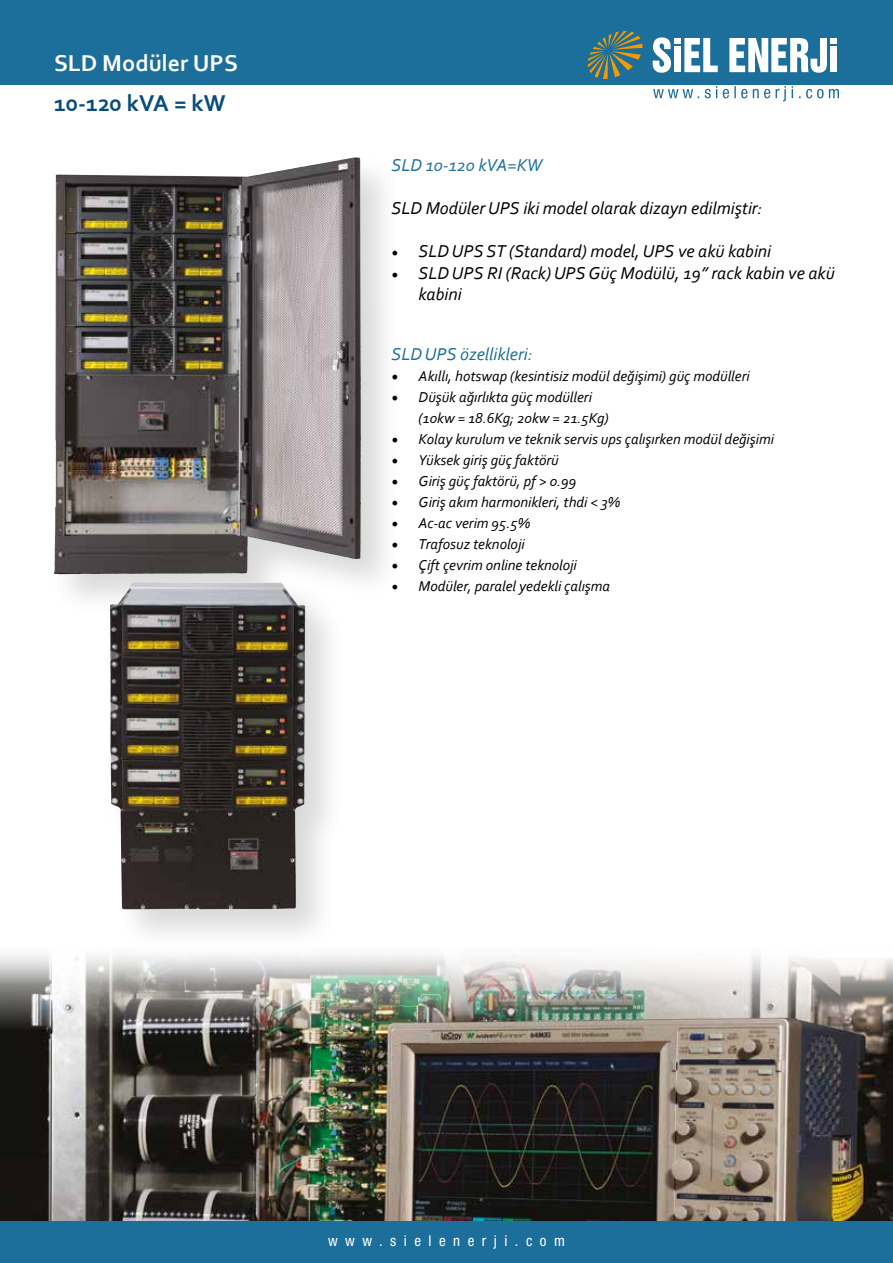
<style>
.page{position:relative;width:893px;height:1263px;background:#fff}
.page>*{position:absolute;margin:0;border:0;box-sizing:border-box;transform-origin:0 0}
.t1{font:700 24px "Corbel";color:#fff}
.t2{font:700 24px "Corbel";color:#074c7b}
.t3{font:italic 18px/21.6px "Corbel";color:#000}
.t4{font:italic 18px "Corbel";color:#1c6e9b}
.t5{font:italic 15px/21px "Corbel";color:#000}
.t6{font:condensed 15px "Helvetica Neue LT Std";letter-spacing:.5em;color:#fff}
.s1{font-family:"Minion Pro";font-style:normal}
.s2{font-family:"Minion Pro";font-style:normal;font-size:18px}
</style>
<div class="page">
<div style="left:0;top:0;width:893px;height:84px;background:#1c6e9b"></div>
<div style="left:0;top:1220px;width:893px;height:43px;background:#1c6e9b"></div>
<svg style="left:653px;top:86px;width:186px;height:15px"></svg>
<div style="left:674px;top:46px;width:7px;height:26px;background:#fff"></div>
<div style="left:674px;top:38px;width:7px;height:6px;background:#fff"></div>
<svg style="left:684px;top:38px;width:34px;height:34px"></svg>
<svg style="left:653px;top:37px;width:18px;height:36px"></svg>
<div style="left:830px;top:38px;width:7px;height:6px;background:#fff"></div>
<div style="left:830px;top:46px;width:7px;height:26px;background:#fff"></div>
<svg style="left:729px;top:38px;width:98px;height:35px"></svg>
<svg style="left:588px;top:31px;width:54px;height:48px"></svg>
<div style="left:49px;top:152px;width:354px;height:464px;background:#000;opacity:.15"></div>
<img style="left:54px;top:159px;width:292px;height:415px">
<div style="left:105px;top:576px;width:242px;height:375px;background:#000;opacity:.15"></div>
<img style="left:110px;top:582px;width:186px;height:327px">
<img style="left:0;top:933px;width:893px;height:287px">
<h1 class="t1" style="left:54px;top:48px;width:185px">SLD Modüler UPS</h1>
<h1 class="t2" style="left:54px;top:89px;width:173px">10-120 kVA = kW</h1>
<p class="t4" style="left:392px;top:154px;width:152px">SLD 10-120 kVA=KW</p>
<p class="t3" style="left:392px;top:197px;width:372px">SLD Modüler UPS iki model olarak dizayn edilmiştir:</p>
<p class="t3" style="left:392px;top:240px;width:381px"><span class="s1">•</span> SLD UPS ST (Standard) model, UPS ve akü kabini</p>
<p class="t3" style="left:419px;top:261px;width:418px;text-indent:-27px"><span class="s1">•</span> SLD UPS RI (Rack) UPS Güç Modülü, 19” rack kabin ve akü kabini</p>
<p class="t4" style="left:392px;top:343px;width:142px">SLD UPS özellikleri:</p>
<p class="t5" style="left:392px;top:365px;width:360px"><span class="s2">•</span> Akıllı, hotswap (kesintisiz modül değişimi) güç modülleri</p>
<p class="t5" style="left:419px;top:386px;width:192px;text-indent:-27px"><span class="s2">•</span> Düşük ağırlıkta güç modülleri (10kw = 18.6Kg; 20kw = 21.5Kg)</p>
<p class="t5" style="left:392px;top:428px;width:384px"><span class="s2">•</span> Kolay kurulum ve teknik servis ups çalışırken modül değişimi</p>
<p class="t5" style="left:392px;top:449px;width:169px"><span class="s2">•</span> Yüksek giriş güç faktörü</p>
<p class="t5" style="left:392px;top:470px;width:186px"><span class="s2">•</span> Giriş güç faktörü, pf &gt; 0.99</p>
<p class="t5" style="left:392px;top:491px;width:230px"><span class="s2">•</span> Giriş akım harmonikleri, thdi &lt; 3%</p>
<p class="t5" style="left:392px;top:512px;width:140px"><span class="s2">•</span> Ac-ac verim 95.5%</p>
<p class="t5" style="left:392px;top:533px;width:134px"><span class="s2">•</span> Trafosuz teknoloji</p>
<p class="t5" style="left:392px;top:554px;width:187px"><span class="s2">•</span> Çift çevrim online teknoloji</p>
<p class="t5" style="left:392px;top:575px;width:220px"><span class="s2">•</span> Modüler, paralel yedekli çalışma</p>
<p class="t6" style="left:328px;top:1232px;width:238px">www.sielenerji.com</p>
</div>
